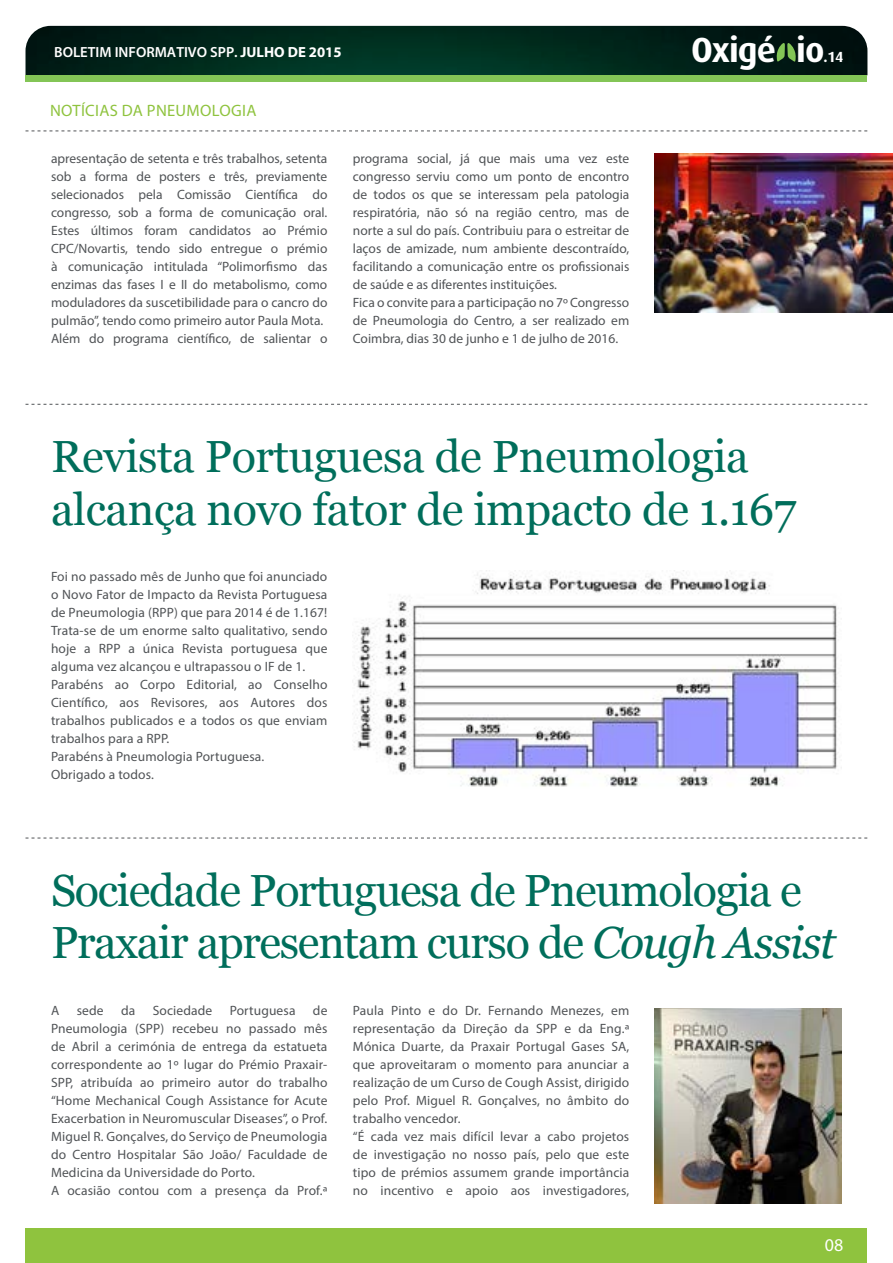
<style>
.page{position:relative;width:893px;height:1263px;background:#fff}
.page>*{position:absolute;margin:0;border:0;box-sizing:border-box;transform-origin:0 0}
.t1{font:45px/52.5px "Georgia";letter-spacing:-.03em;color:#006e5b}
.t2{font:45px/52.5px "Georgia";letter-spacing:-.01em;color:#006e5b}
.t3{font:700 34.95px "Dax";letter-spacing:-.025em;color:#fff}
.t4{font:18px "Myriad Pro";color:#fff}
.t5{font:16.5px "Myriad Pro";letter-spacing:.02em;color:#8fc33e}
.t6{font:600 14.7px "Myriad Pro";color:#fff}
.t7{font:700 14.7px "Dax";color:#fff}
.t8{font:13.5px/18px "Myriad Pro";letter-spacing:.005em;color:#505356}
.s1{font-weight:700}
.s2{font-style:italic}
</style>
<div class="page">
<img style="left:26px;top:26px;width:841px;height:49px">
<svg style="left:775px;top:42px;width:22px;height:20px"></svg>
<div style="left:26px;top:75px;width:841px;height:7px;background:#83c556"></div>
<div style="left:26px;top:1229px;width:841px;height:34px;background:#8fc33e"></div>
<svg style="left:26px;top:131px;width:841px;height:1px"></svg>
<img style="left:655px;top:153px;width:238px;height:160px">
<svg style="left:26px;top:404px;width:841px;height:1px"></svg>
<svg style="left:26px;top:838px;width:841px;height:1px"></svg>
<img style="left:354px;top:573px;width:488px;height:214px">
<img style="left:655px;top:1008px;width:187px;height:195px">
<p class="t6" style="left:54px;top:43px;width:289px">BOLETIM INFORMATIVO SPP. <span class="s1">JULHO DE 2015</span></p>
<h2 class="t3" style="left:691px;top:30px;width:135px">Oxigé io</h2>
<p class="t7" style="left:824px;top:48px;width:21px">.14</p>
<p class="t5" style="left:50px;top:100px;width:208px">NOTÍCIAS DA PNEUMOLOGIA</p>
<p class="t8" style="left:51px;top:150px;width:278px">apresentação de setenta e três trabalhos, setenta sob a forma de posters e três, previamente selecionados pela Comissão Científica do congresso, sob a forma de comunicação oral.<br>Estes últimos foram candidatos ao Prémio CPC/Novartis, tendo sido entregue o prémio à comunicação intitulada “Polimorfismo das enzimas das fases I e II do metabolismo, como moduladores da suscetibilidade para o cancro do pulmão”, tendo como primeiro autor Paula Mota.<br>Além do programa científico, de salientar o</p>
<p class="t8" style="left:353px;top:149px;width:278px">programa social, já que mais uma vez este congresso serviu como um ponto de encontro de todos os que se interessam pela patologia respiratória, não só na região centro, mas de norte a sul do país. Contribuiu para o estreitar de laços de amizade, num ambiente descontraído, facilitando a comunicação entre os profissionais de saúde e as diferentes instituições.<br>Fica o convite para a participação no 7º Congresso de Pneumologia do Centro, a ser realizado em Coimbra, dias 30 de junho e 1 de julho de 2016.</p>
<h1 class="t2" style="left:51px;top:428px;width:747px">Revista Portuguesa de Pneumologia alcança novo fator de impacto de 1.167</h1>
<p class="t8" style="left:51px;top:567px;width:278px">Foi no passado mês de Junho que foi anunciado o Novo Fator de Impacto da Revista Portuguesa de Pneumologia (RPP) que para 2014 é de 1.167!<br>Trata-se de um enorme salto qualitativo, sendo hoje a RPP a única Revista portuguesa que alguma vez alcançou e ultrapassou o IF de 1.<br>Parabéns ao Corpo Editorial, ao Conselho Científico, aos Revisores, aos Autores dos trabalhos publicados e a todos os que enviam trabalhos para a RPP.<br>Parabéns à Pneumologia Portuguesa.<br>Obrigado a todos.</p>
<h1 class="t1" style="left:51px;top:862px;width:786px">Sociedade Portuguesa de Pneumologia e<br>Praxair apresentam curso de <span class="s2">Cough Assist</span></h1>
<p class="t8" style="left:51px;top:1001px;width:278px;text-indent:262px">de Pneumologia (SPP) recebeu no passado mês de Abril a cerimónia de entrega da estatueta correspondente ao 1º lugar do Prémio Praxair-SPP, atribuída ao primeiro autor do trabalho “Home Mechanical Cough Assistance for Acute Exacerbation in Neuromuscular Diseases”, o Prof.<br>Miguel R. Gonçalves, do Serviço de Pneumologia do Centro Hospitalar São João/ Faculdade de Medicina da Universidade do Porto.<br>A ocasião contou com a presença da Prof.ª</p>
<p class="t8" style="left:353px;top:1001px;width:278px">Paula Pinto e do Dr. Fernando Menezes, em representação da Direção da SPP e da Eng.ª Mónica Duarte, da Praxair Portugal Gases SA, que aproveitaram o momento para anunciar a realização de um Curso de Cough Assist, dirigido pelo Prof. Miguel R. Gonçalves, no âmbito do trabalho vencedor.<br>“É cada vez mais difícil levar a cabo projetos de investigação no nosso país, pelo que este tipo de prémios assumem grande importância no incentivo e apoio aos investigadores,</p>
<p class="t8" style="left:51px;top:1001px;width:10px">A</p>
<p class="t8" style="left:77px;top:1001px;width:28px">sede</p>
<p class="t8" style="left:121px;top:1001px;width:16px">da</p>
<p class="t8" style="left:153px;top:1001px;width:61px">Sociedade</p>
<p class="t8" style="left:230px;top:1001px;width:67px">Portuguesa</p>
<h3 class="t4" style="left:825px;top:1234px;width:20px">08</h3>
</div>
